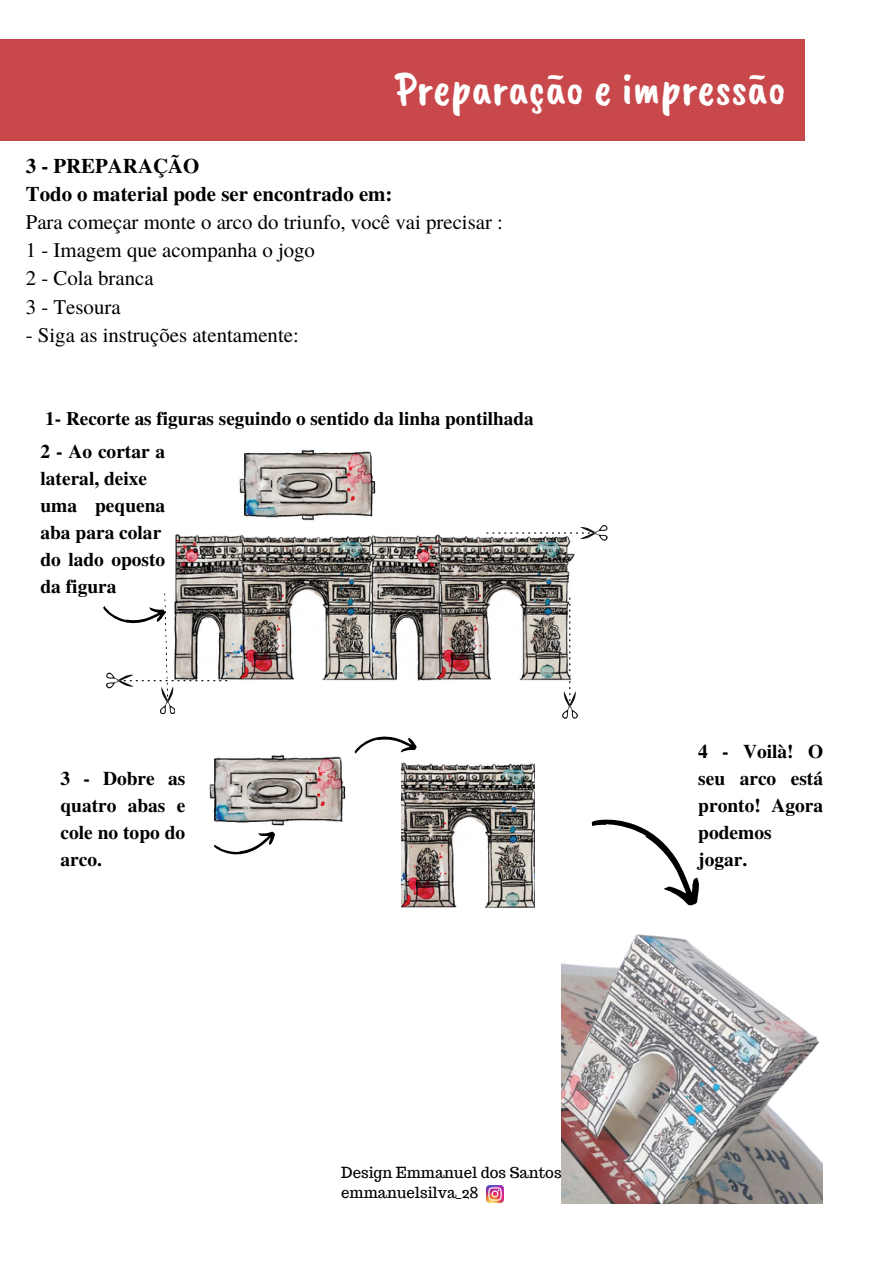
<style>
.page{position:relative;width:894px;height:1264px;background:#fff}
.page>*{position:absolute;margin:0;border:0;box-sizing:border-box;transform-origin:0 0}
.t1{font:47.25px "Caveat Brush";color:#fff}
.t2{font:20.85px/28.2px "Te X Gyre Termes";color:#000}
.t3{font:700 19.35px/27px "Te X Gyre Termes";color:#000}
.t4{font:700 19.2px "Te X Gyre Termes";color:#000}
.t5{font:15px "Trocchi";color:#000}
.s1{font-weight:700}
</style>
<div class="page">
<div style="left:0;top:40px;width:804px;height:101px;background:#c9484c"></div>
<img style="left:402px;top:762px;width:132px;height:146px">
<img style="left:175px;top:450px;width:400px;height:231px">
<svg style="left:486px;top:525px;width:121px;height:15px"></svg>
<svg style="left:103px;top:593px;width:124px;height:121px"></svg>
<img style="left:209px;top:753px;width:147px;height:73px">
<svg style="left:214px;top:831px;width:61px;height:24px"></svg>
<svg style="left:354px;top:736px;width:63px;height:17px"></svg>
<svg style="left:562px;top:598px;width:15px;height:120px"></svg>
<img style="left:561px;top:934px;width:261px;height:269px">
<svg style="left:591px;top:819px;width:108px;height:87px"></svg>
<img style="left:486px;top:1185px;width:17px;height:17px">
<p class="t1" style="left:395px;top:59px;width:392px">Preparação e impressão</p>
<p class="t2" style="left:26px;top:151px;width:478px"><span class="s1">3 - PREPARAÇÃO<br>Todo o material pode ser encontrado em:<br></span>Para começar monte o arco do triunfo, você vai precisar :<br>1 - Imagem que acompanha o jogo<br>2 - Cola branca<br>3 - Tesoura</p>
<p class="t2" style="left:26px;top:319px;width:274px">- Siga as instruções atentamente:</p>
<p class="t4" style="left:45px;top:403px;width:490px">1- Recorte as figuras seguindo o sentido da linha pontilhada</p>
<p class="t3" style="left:40px;top:437px;width:126px">2 - Ao cortar a lateral, deixe uma pequena aba para colar do lado oposto da figura</p>
<p class="t3" style="left:60px;top:764px;width:126px;text-align:justify">3 - Dobre as quatro abas e cole no topo do arco.</p>
<p class="t5" style="left:341px;top:1162px;width:222px">Design Emmanuel dos Santos</p>
<p class="t5" style="left:341px;top:1182px;width:139px">emmanuelsilva_28</p>
<h2 class="t3" style="left:698px;top:737px;width:126px">4 - Voilà! O seu arco está pronto! Agora podemos jogar.</h2>
</div>
